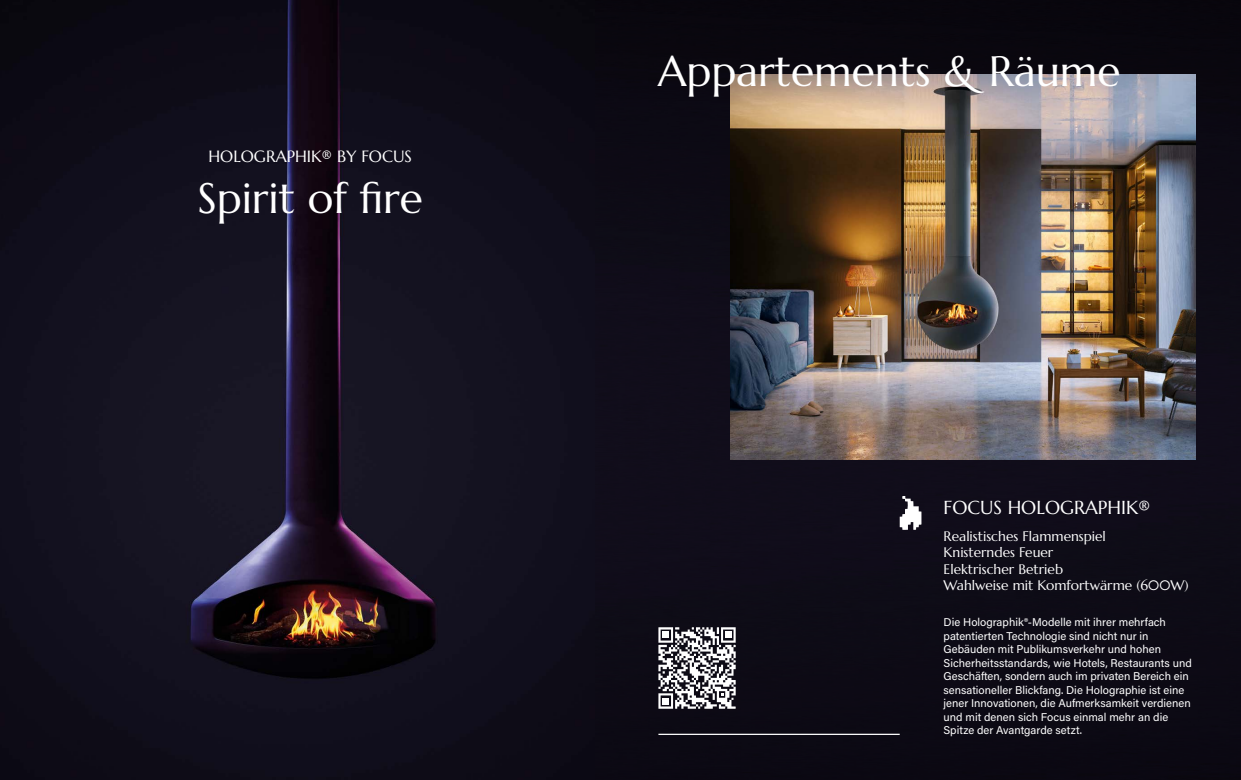
<style>
.page{position:relative;width:1241px;height:780px;background:#fff}
.page>*{position:absolute;margin:0;border:0;box-sizing:border-box;transform-origin:0 0}
.t1{font:42.5px "Marcellus";color:#fff}
.t2{font:18.75px "Marcellus";color:#fff}
.t3{font:16.25px "Marcellus";color:#fff}
.t4{font:13.75px/16.5px "Marcellus";color:#fff}
.t5{font:11.25px/13.5px "Acumin Pro";color:#fff}
</style>
<div class="page">
<img style="left:0;top:0;width:595px;height:780px">
<div style="left:595px;top:0;width:645px;height:780px;background:#0d0b16"></div>
<svg style="left:899px;top:496px;width:22px;height:34px"></svg>
<hr style="left:658px;top:733px;width:241px;height:2px;background:#fff">
<img style="left:730px;top:74px;width:464px;height:386px">
<svg style="left:658px;top:627px;width:77px;height:81px"></svg>
<div style="left:725px;top:631px;width:6px;height:7px;background:#fff"></div>
<div style="left:662px;top:697px;width:6px;height:7px;background:#fff"></div>
<div style="left:662px;top:631px;width:6px;height:7px;background:#fff"></div>
<h3 class="t3" style="left:208px;top:146px;width:205px">HOLOGRAPHIK® BY FOCUS</h3>
<h1 class="t1" style="left:197px;top:172px;width:227px">Spirit of fire</h1>
<h1 class="t1" style="left:657px;top:45px;width:464px">Appartements &amp; Räume</h1>
<h2 class="t2" style="left:943px;top:496px;width:208px">FOCUS HOLOGRAPHIK®</h2>
<p class="t4" style="left:943px;top:527px;width:246px">Realistisches Flammenspiel<br>Knisterndes Feuer<br>Elektrischer Betrieb<br>Wahlweise mit Komfortwärme (600W)</p>
<p class="t5" style="left:943px;top:615px;width:250px">Die Holographik®-Modelle mit ihrer mehrfach patentierten Technologie sind nicht nur in Gebäuden mit Publikumsverkehr und hohen Sicherheitsstandards, wie Hotels, Restaurants und Geschäften, sondern auch im privaten Bereich ein sensationeller Blickfang. Die Holographie ist eine jener Innovationen, die Aufmerksamkeit verdienen und mit denen sich Focus einmal mehr an die Spitze der Avantgarde setzt.</p>
</div>
